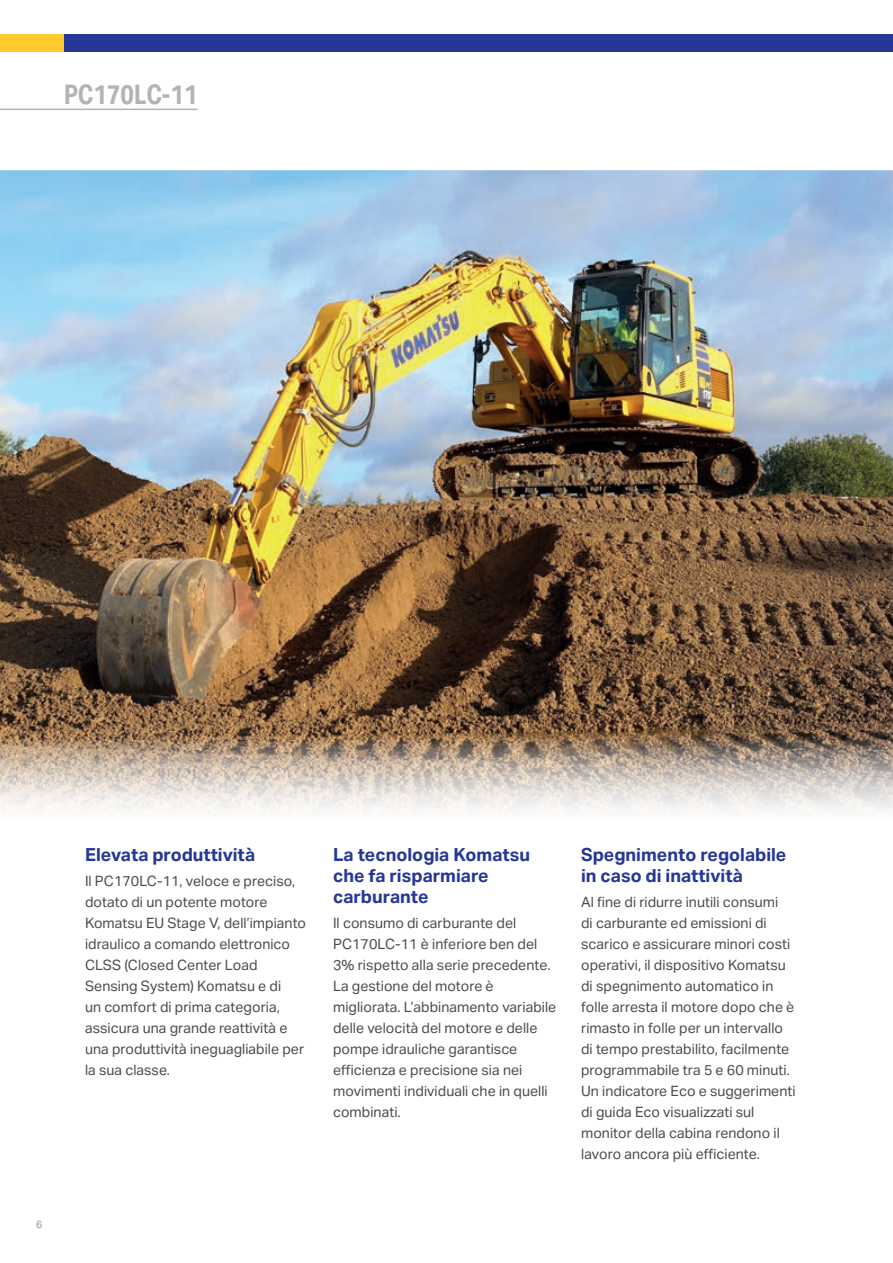
<style>
.page{position:relative;width:893px;height:1263px;background:#fff}
.page>*{position:absolute;margin:0;border:0;box-sizing:border-box;transform-origin:0 0}
.t1{font:700 27px "Aktiv Grotesk Cd";color:#b2b3b7}
.t2{font:700 18px/21px "Aktiv Grotesk";color:#263895}
.t3{font:14.25px/21px "Aktiv Grotesk";color:#4b4c4d}
.t4{font:10.5px "Aktiv Grotesk";color:#939598}
</style>
<div class="page">
<img style="left:0;top:170px;width:893px;height:640px">
<hr style="left:0;top:109px;width:198px;height:1px;background:#b2b3b7">
<div style="left:0;top:34px;width:143px;height:17px;background:#fec92d"></div>
<div style="left:64px;top:34px;width:829px;height:17px;background:#263895"></div>
<h1 class="t1" style="left:64px;top:79px;width:135px">PC170LC-11</h1>
<p class="t4" style="left:36px;top:1218px;width:8px">6</p>
<p class="t2" style="left:85px;top:844px;width:172px">Elevata produttività</p>
<p class="t3" style="left:85px;top:870px;width:223px">Il PC170LC-11, veloce e preciso, dotato di un potente motore<br>Komatsu EU Stage V, dell’impianto idraulico a comando elettronico<br>CLSS (Closed Center Load<br>Sensing System) Komatsu e di<br>un comfort di prima categoria, assicura una grande reattività e una produttività ineguagliabile per la sua classe.</p>
<p class="t2" style="left:333px;top:844px;width:198px">La tecnologia Komatsu che fa risparmiare carburante</p>
<p class="t3" style="left:333px;top:912px;width:225px">Il consumo di carburante del<br>PC170LC-11 è inferiore ben del<br>3% rispetto alla serie precedente.<br>La gestione del motore è migliorata. L’abbinamento variabile delle velocità del motore e delle pompe idrauliche garantisce efficienza e precisione sia nei movimenti individuali che in quelli combinati.</p>
<p class="t2" style="left:581px;top:844px;width:207px">Spegnimento regolabile in caso di inattività</p>
<p class="t3" style="left:581px;top:891px;width:216px">Al fine di ridurre inutili consumi<br>di carburante ed emissioni di scarico e assicurare minori costi operativi, il dispositivo Komatsu di spegnimento automatico in folle arresta il motore dopo che è rimasto in folle per un intervallo di tempo prestabilito, facilmente programmabile tra 5 e 60 minuti.<br>Un indicatore Eco e suggerimenti di guida Eco visualizzati sul monitor della cabina rendono il lavoro ancora più efficiente.</p>
</div>
